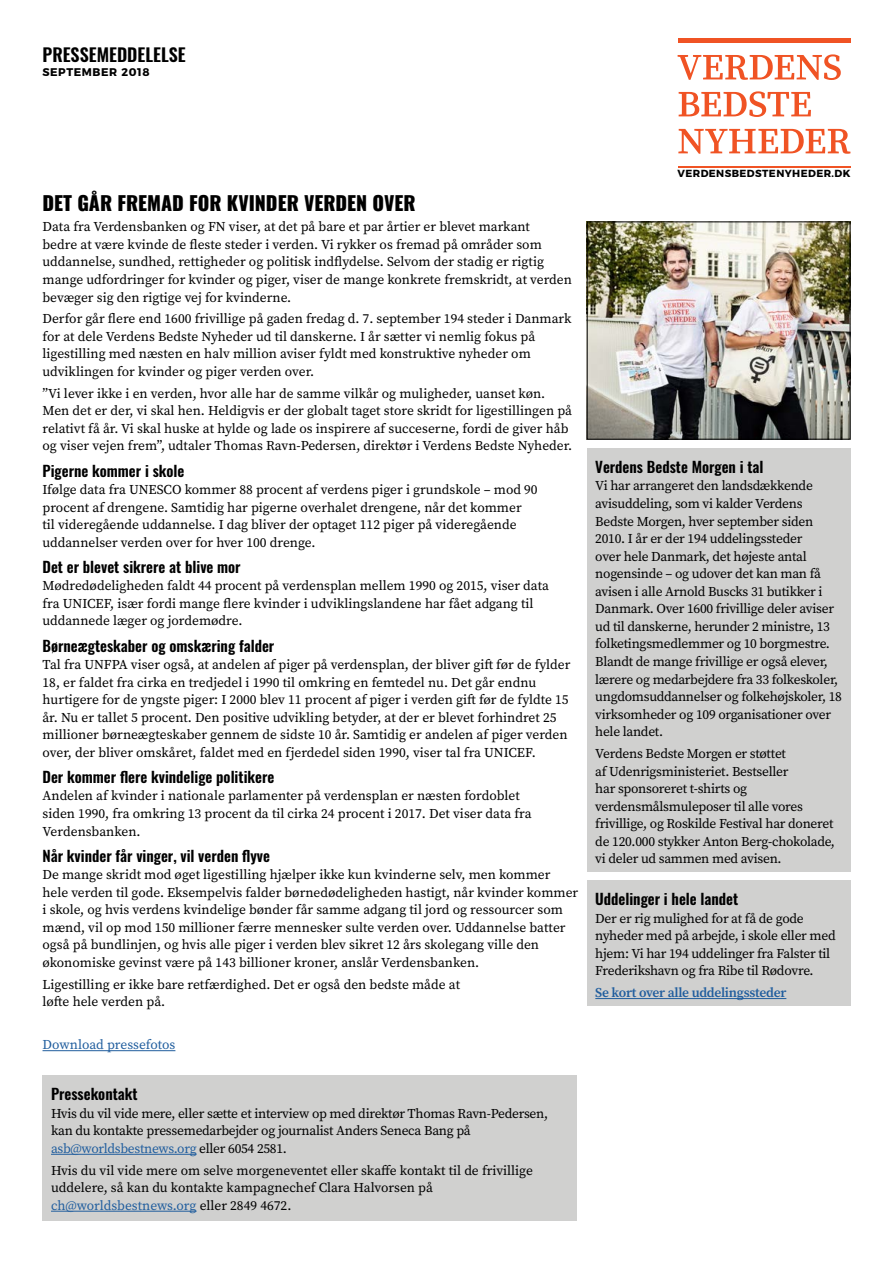
<style>
.page{position:relative;width:893px;height:1263px;background:#fff}
.page>*{position:absolute;margin:0;border:0;box-sizing:border-box;transform-origin:0 0}
.t1{font:800 19.5px "Oswald";color:#000}
.t2{font:600 18px "Oswald";color:#000}
.t3{font:600 15px "Oswald";color:#000}
.t4{font:13.5px/17.5px "Source Serif Pro";color:#000}
.t5{font:13.5px/17.5px "Source Serif Pro";letter-spacing:-.02em;color:#000}
.t6{font:600 13.5px "Source Serif Pro";letter-spacing:-.02em;color:#215e9e}
.t7{font:13.5px "Source Serif Pro";color:#215e9e}
.t8{font:700 11.1px "Montserrat";letter-spacing:.05em;color:#000}
.t9{font:700 10.2px "Montserrat";letter-spacing:.04em;color:#000}
.s1{color:#215e9e}
</style>
<div class="page">
<hr style="left:678px;top:38px;width:172px;height:4px;background:#f05324">
<hr style="left:678px;top:166px;width:172px;height:2px;background:#f05324">
<svg style="left:678px;top:54px;width:163px;height:26px"></svg>
<svg style="left:679px;top:91px;width:132px;height:26px"></svg>
<svg style="left:678px;top:129px;width:172px;height:25px"></svg>
<div style="left:587px;top:448px;width:263px;height:424px;background:#d0d0cf"></div>
<div style="left:587px;top:880px;width:263px;height:126px;background:#d0d0cf"></div>
<hr style="left:595px;top:998px;width:191px;height:1px;background:#215e9e">
<div style="left:43px;top:1075px;width:534px;height:145px;background:#d0d0cf"></div>
<hr style="left:51px;top:1154px;width:145px;height:1px;background:#215e9e">
<hr style="left:51px;top:1211px;width:146px;height:1px;background:#215e9e">
<hr style="left:43px;top:1050px;width:132px;height:1px;background:#215e9e">
<img style="left:589px;top:223px;width:259px;height:215px">
<div style="left:587px;top:221px;width:263px;height:219px;border:1px solid #000"></div>
<h2 class="t2" style="left:43px;top:42px;width:145px">PRESSEMEDDELELSE</h2>
<p class="t8" style="left:43px;top:63px;width:109px">SEPTEMBER 2018</p>
<h1 class="t1" style="left:43px;top:189px;width:375px">DET GÅR FREMAD FOR KVINDER VERDEN OVER</h1>
<p class="t4" style="left:43px;top:218px;width:531px">Data fra Verdensbanken og FN viser, at det på bare et par årtier er blevet markant<br>bedre at være kvinde de fleste steder i verden. Vi rykker os fremad på områder som uddannelse, sundhed, rettigheder og politisk indflydelse. Selvom der stadig er rigtig mange udfordringer for kvinder og piger, viser de mange konkrete fremskridt, at verden bevæger sig den rigtige vej for kvinderne.</p>
<p class="t4" style="left:43px;top:310px;width:530px">Derfor går flere end 1600 frivillige på gaden fredag d. 7. september 194 steder i Danmark for at dele Verdens Bedste Nyheder ud til danskerne. I år sætter vi nemlig fokus på ligestilling med næsten en halv million aviser fyldt med konstruktive nyheder om udviklingen for kvinder og piger verden over.</p>
<p class="t4" style="left:43px;top:385px;width:531px">”Vi lever ikke i en verden, hvor alle har de samme vilkår og muligheder, uanset køn.<br>Men det er der, vi skal hen. Heldigvis er der globalt taget store skridt for ligestillingen på relativt få år. Vi skal huske at hylde og lade os inspirere af succeserne, fordi de giver håb og viser vejen frem”, udtaler Thomas Ravn-Pedersen, direktør i Verdens Bedste Nyheder.</p>
<p class="t3" style="left:43px;top:460px;width:143px">Pigerne kommer i skole</p>
<p class="t4" style="left:43px;top:481px;width:497px">Ifølge data fra UNESCO kommer 88 procent af verdens piger i grundskole – mod 90 procent af drengene. Samtidig har pigerne overhalet drengene, når det kommer<br>til videregående uddannelse. I dag bliver der optaget 112 piger på videregående uddannelser verden over for hver 100 drenge.</p>
<p class="t3" style="left:43px;top:556px;width:200px">Det er blevet sikrere at blive mor</p>
<p class="t4" style="left:43px;top:577px;width:508px">Mødredødeligheden faldt 44 procent på verdensplan mellem 1990 og 2015, viser data fra UNICEF, især fordi mange flere kvinder i udviklingslandene har fået adgang til uddannede læger og jordemødre.</p>
<p class="t3" style="left:43px;top:635px;width:233px">Børneægteskaber og omskæring falder</p>
<p class="t4" style="left:43px;top:656px;width:529px">Tal fra UNFPA viser også, at andelen af piger på verdensplan, der bliver gift før de fylder 18, er faldet fra cirka en tredjedel i 1990 til omkring en femtedel nu. Det går endnu hurtigere for de yngste piger: I 2000 blev 11 procent af piger i verden gift før de fyldte 15 år. Nu er tallet 5 procent. Den positive udvikling betyder, at der er blevet forhindret 25 millioner børneægteskaber gennem de sidste 10 år. Samtidig er andelen af piger verden over, der bliver omskåret, faldet med en fjerdedel siden 1990, viser tal fra UNICEF.</p>
<p class="t3" style="left:43px;top:766px;width:233px">Der kommer flere kvindelige politikere</p>
<p class="t4" style="left:43px;top:787px;width:491px">Andelen af kvinder i nationale parlamenter på verdensplan er næsten fordoblet siden 1990, fra omkring 13 procent da til cirka 24 procent i 2017. Det viser data fra<br>Verdensbanken.</p>
<p class="t3" style="left:43px;top:845px;width:229px">Når kvinder får vinger, vil verden flyve</p>
<p class="t4" style="left:43px;top:866px;width:537px">De mange skridt mod øget ligestilling hjælper ikke kun kvinderne selv, men kommer hele verden til gode. Eksempelvis falder børnedødeligheden hastigt, når kvinder kommer i skole, og hvis verdens kvindelige bønder får samme adgang til jord og ressourcer som mænd, vil op mod 150 millioner færre mennesker sulte verden over. Uddannelse batter også på bundlinjen, og hvis alle piger i verden blev sikret 12 års skolegang ville den økonomiske gevinst være på 143 billioner kroner, anslår Verdensbanken.</p>
<p class="t4" style="left:43px;top:975px;width:419px">Ligestilling er ikke bare retfærdighed. Det er også den bedste måde at løfte hele verden på.</p>
<p class="t7" style="left:43px;top:1036px;width:134px">Download pressefotos</p>
<p class="t3" style="left:51px;top:1084px;width:88px">Pressekontakt</p>
<p class="t5" style="left:51px;top:1104px;width:499px">Hvis du vil vide mere, eller sætte et interview op med direktør Thomas Ravn-Pedersen, kan du kontakte pressemedarbejder og journalist Anders Seneca Bang på <span class="s1">asb@worldsbestnews.org</span> eller 6054 2581.</p>
<p class="t4" style="left:51px;top:1161px;width:483px">Hvis du vil vide mere om selve morgeneventet eller skaffe kontakt til de frivillige uddelere, så kan du kontakte kampagnechef Clara Halvorsen på <span class="s1">ch@worldsbestnews.org</span> eller 2849 4672.</p>
<p class="t9" style="left:677px;top:165px;width:174px">VERDENSBEDSTENYHEDER.DK</p>
<p class="t3" style="left:595px;top:456px;width:170px">Verdens Bedste Morgen i tal</p>
<p class="t5" style="left:595px;top:477px;width:248px">Vi har arrangeret den landsdækkende avisuddeling, som vi kalder Verdens Bedste Morgen, hver september siden 2010. I år er der 194 uddelingssteder<br>over hele Danmark, det højeste antal nogensinde – og udover det kan man få avisen i alle Arnold Buscks 31 butikker i Danmark. Over 1600 frivillige deler aviser ud til danskerne, herunder 2 ministre, 13 folketingsmedlemmer og 10 borgmestre.<br>Blandt de mange frivillige er også elever, lærere og medarbejdere fra 33 folkeskoler, ungdomsuddannelser og folkehøjskoler, 18 virksomheder og 109 organisationer over hele landet.</p>
<p class="t5" style="left:595px;top:745px;width:241px">Verdens Bedste Morgen er støttet<br>af Udenrigsministeriet. Bestseller<br>har sponsoreret t-shirts og verdensmålsmuleposer til alle vores frivillige, og Roskilde Festival har doneret de 120.000 stykker Anton Berg-chokolade, vi deler ud sammen med avisen.</p>
<p class="t3" style="left:595px;top:889px;width:144px">Uddelinger i hele landet</p>
<p class="t5" style="left:595px;top:909px;width:242px">Der er rig mulighed for at få de gode nyheder med på arbejde, i skole eller med hjem: Vi har 194 uddelinger fra Falster til Frederikshavn og fra Ribe til Rødovre.</p>
<p class="t6" style="left:595px;top:983px;width:193px">Se kort over alle uddelingssteder</p>
</div>
